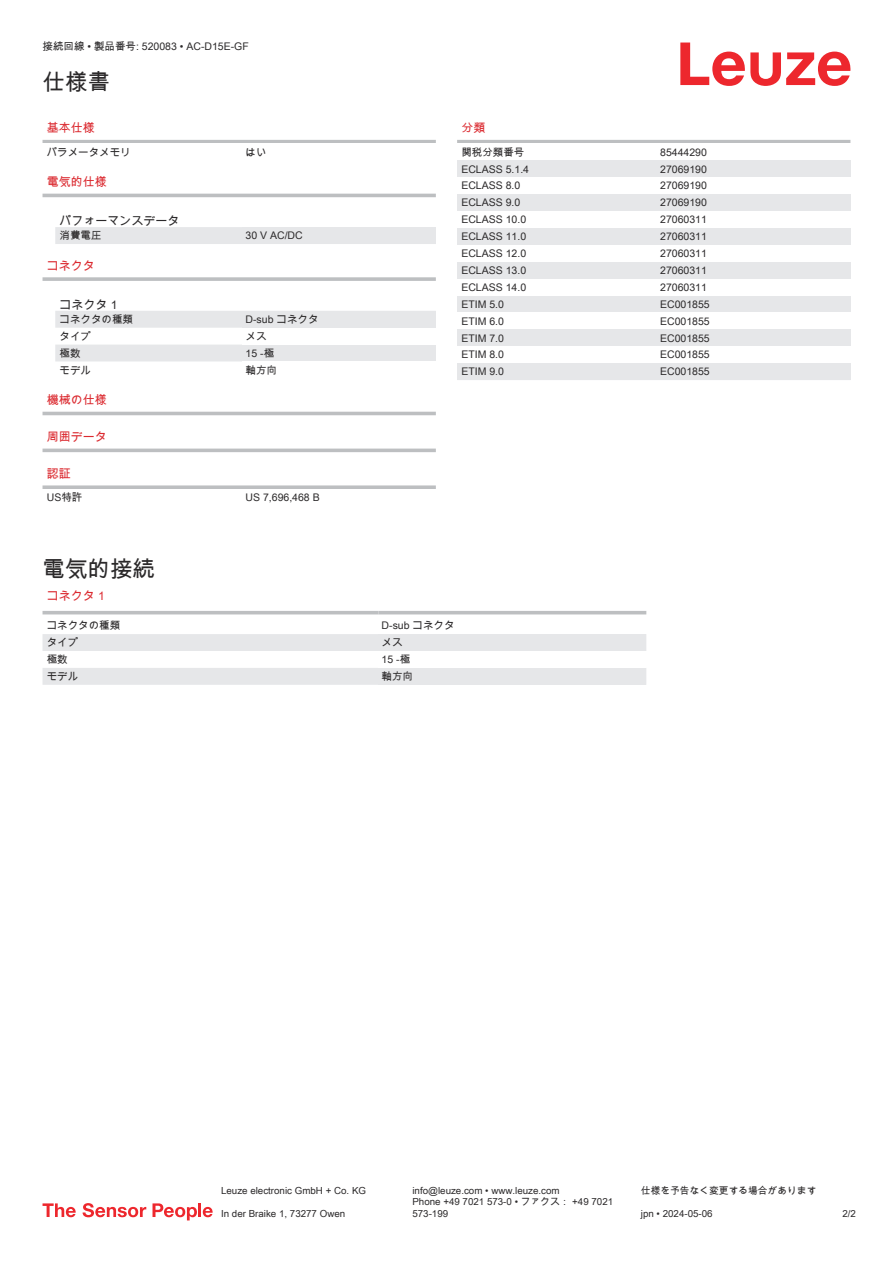
<style>
.page{position:relative;width:893px;height:1263px;background:#fff}
.page>*{position:absolute;margin:0;border:0;box-sizing:border-box;transform-origin:0 0}
.t1{font:22.5px "Arial Unicode MS";color:#2b292a}
.t2{font:12px "Arial Unicode MS";color:#db2a30}
.t3{font:12px "Arial Unicode MS";color:#2b292a}
.t4{font:10.5px "Arial Unicode MS";color:#2b292a}
.t5{font:9.75px/11.7px "Arial Unicode MS";color:#2b292a}
</style>
<div class="page">
<svg style="left:680px;top:43px;width:170px;height:43px"></svg>
<svg style="left:43px;top:197px;width:393px;height:256px"></svg>
<svg style="left:55px;top:227px;width:381px;height:134px"></svg>
<hr style="left:43px;top:140px;width:393px;height:3px;background:#bdbfc1">
<hr style="left:43px;top:194px;width:393px;height:3px;background:#bdbfc1">
<div style="left:242px;top:227px;width:194px;height:17px;background:#e6e7e9"></div>
<div style="left:43px;top:261px;width:393px;height:18px;background:#fff"></div>
<svg style="left:43px;top:277px;width:393px;height:4px;background:#c3c5c7"></svg>
<div style="left:242px;top:311px;width:194px;height:17px;background:#e6e7e9"></div>
<div style="left:242px;top:328px;width:194px;height:17px;background:#fff"></div>
<div style="left:242px;top:345px;width:194px;height:16px;background:#e6e7e9"></div>
<div style="left:242px;top:361px;width:194px;height:17px;background:#fff"></div>
<div style="left:43px;top:395px;width:393px;height:18px;background:#fff"></div>
<hr style="left:43px;top:412px;width:393px;height:3px;background:#bdbfc1">
<div style="left:43px;top:432px;width:393px;height:18px;background:#fff"></div>
<hr style="left:43px;top:449px;width:393px;height:3px;background:#bdbfc1">
<svg style="left:43px;top:485px;width:393px;height:4px;background:#c4c6c8"></svg>
<svg style="left:43px;top:614px;width:603px;height:1px"></svg>
<svg style="left:43px;top:634px;width:335px;height:51px"></svg>
<hr style="left:43px;top:611px;width:335px;height:3px;background:#bdbfc1">
<hr style="left:378px;top:611px;width:268px;height:3px;background:#bdbfc1">
<div style="left:378px;top:634px;width:268px;height:17px;background:#e6e7e9"></div>
<div style="left:378px;top:668px;width:268px;height:17px;background:#e6e7e9"></div>
<hr style="left:457px;top:140px;width:393px;height:3px;background:#bdbfc1">
<div style="left:457px;top:160px;width:200px;height:17px;background:#e6e7e9"></div>
<div style="left:657px;top:160px;width:193px;height:17px;background:#e6e7e9"></div>
<div style="left:457px;top:194px;width:200px;height:17px;background:#e6e7e9"></div>
<div style="left:657px;top:194px;width:193px;height:17px;background:#e6e7e9"></div>
<div style="left:457px;top:228px;width:200px;height:17px;background:#e6e7e9"></div>
<div style="left:657px;top:228px;width:193px;height:17px;background:#e6e7e9"></div>
<div style="left:457px;top:262px;width:200px;height:17px;background:#e6e7e9"></div>
<div style="left:657px;top:262px;width:193px;height:17px;background:#e6e7e9"></div>
<div style="left:457px;top:296px;width:200px;height:16px;background:#e6e7e9"></div>
<div style="left:657px;top:296px;width:193px;height:16px;background:#e6e7e9"></div>
<div style="left:457px;top:329px;width:200px;height:17px;background:#e6e7e9"></div>
<div style="left:657px;top:329px;width:193px;height:17px;background:#e6e7e9"></div>
<div style="left:457px;top:363px;width:200px;height:17px;background:#e6e7e9"></div>
<div style="left:657px;top:363px;width:193px;height:17px;background:#e6e7e9"></div>
<svg style="left:43px;top:1203px;width:33px;height:14px"></svg>
<svg style="left:83px;top:1203px;width:63px;height:14px"></svg>
<svg style="left:153px;top:1203px;width:44px;height:17px"></svg>
<hr style="left:198px;top:1203px;width:3px;height:14px;background:#ed272d">
<svg style="left:203px;top:1207px;width:10px;height:10px"></svg>
<p class="t4" style="left:43px;top:39px;width:208px">接続回線 • 製品番号: 520083 • AC-D15E-GF</p>
<h1 class="t1" style="left:43px;top:66px;width:69px">仕様書</h1>
<p class="t2" style="left:47px;top:119px;width:49px">基本仕様</p>
<p class="t4" style="left:47px;top:144px;width:85px">パラメータメモリ</p>
<p class="t4" style="left:246px;top:144px;width:22px">はい</p>
<p class="t2" style="left:47px;top:173px;width:61px">電気的仕様</p>
<p class="t3" style="left:60px;top:212px;width:121px">パフォーマンスデータ</p>
<p class="t4" style="left:60px;top:228px;width:43px">消費電圧</p>
<p class="t4" style="left:246px;top:228px;width:59px">30 V AC/DC</p>
<p class="t2" style="left:47px;top:257px;width:49px">コネクタ</p>
<p class="t3" style="left:60px;top:296px;width:60px">コネクタ 1</p>
<p class="t4" style="left:60px;top:312px;width:75px">コネクタの種類</p>
<p class="t4" style="left:246px;top:312px;width:74px">D-sub コネクタ</p>
<p class="t4" style="left:60px;top:329px;width:33px">タイプ</p>
<p class="t4" style="left:246px;top:329px;width:22px">メス</p>
<p class="t4" style="left:60px;top:345px;width:22px">極数</p>
<p class="t4" style="left:246px;top:345px;width:30px">15 -極</p>
<p class="t4" style="left:60px;top:362px;width:33px">モデル</p>
<p class="t4" style="left:246px;top:362px;width:33px">軸方向</p>
<p class="t2" style="left:47px;top:391px;width:61px">機械の仕様</p>
<p class="t2" style="left:47px;top:428px;width:61px">周囲データ</p>
<p class="t2" style="left:47px;top:465px;width:25px">認証</p>
<p class="t4" style="left:47px;top:490px;width:37px">US特許</p>
<p class="t4" style="left:246px;top:490px;width:76px">US 7,696,468 B</p>
<p class="t2" style="left:461px;top:119px;width:25px">分類</p>
<p class="t4" style="left:461px;top:144px;width:64px">関税分類番号</p>
<p class="t4" style="left:660px;top:144px;width:48px">85444290</p>
<p class="t4" style="left:461px;top:161px;width:69px">ECLASS 5.1.4</p>
<p class="t4" style="left:660px;top:161px;width:48px">27069190</p>
<p class="t4" style="left:461px;top:178px;width:60px">ECLASS 8.0</p>
<p class="t4" style="left:660px;top:178px;width:48px">27069190</p>
<p class="t4" style="left:461px;top:195px;width:60px">ECLASS 9.0</p>
<p class="t4" style="left:660px;top:195px;width:48px">27069190</p>
<p class="t4" style="left:461px;top:212px;width:66px">ECLASS 10.0</p>
<p class="t4" style="left:660px;top:212px;width:48px">27060311</p>
<p class="t4" style="left:461px;top:229px;width:66px">ECLASS 11.0</p>
<p class="t4" style="left:660px;top:229px;width:48px">27060311</p>
<p class="t4" style="left:461px;top:246px;width:66px">ECLASS 12.0</p>
<p class="t4" style="left:660px;top:246px;width:48px">27060311</p>
<p class="t4" style="left:461px;top:263px;width:66px">ECLASS 13.0</p>
<p class="t4" style="left:660px;top:263px;width:48px">27060311</p>
<p class="t4" style="left:461px;top:280px;width:66px">ECLASS 14.0</p>
<p class="t4" style="left:660px;top:280px;width:48px">27060311</p>
<p class="t4" style="left:461px;top:296px;width:44px">ETIM 5.0</p>
<p class="t4" style="left:660px;top:296px;width:51px">EC001855</p>
<p class="t4" style="left:461px;top:313px;width:44px">ETIM 6.0</p>
<p class="t4" style="left:660px;top:313px;width:51px">EC001855</p>
<p class="t4" style="left:461px;top:330px;width:44px">ETIM 7.0</p>
<p class="t4" style="left:660px;top:330px;width:51px">EC001855</p>
<p class="t4" style="left:461px;top:347px;width:44px">ETIM 8.0</p>
<p class="t4" style="left:660px;top:347px;width:51px">EC001855</p>
<p class="t4" style="left:461px;top:364px;width:44px">ETIM 9.0</p>
<p class="t4" style="left:660px;top:364px;width:51px">EC001855</p>
<h1 class="t1" style="left:43px;top:552px;width:114px">電気的接続</h1>
<p class="t2" style="left:47px;top:587px;width:60px">コネクタ 1</p>
<p class="t4" style="left:47px;top:618px;width:75px">コネクタの種類</p>
<p class="t4" style="left:382px;top:618px;width:74px">D-sub コネクタ</p>
<p class="t4" style="left:47px;top:635px;width:33px">タイプ</p>
<p class="t4" style="left:382px;top:635px;width:22px">メス</p>
<p class="t4" style="left:47px;top:652px;width:22px">極数</p>
<p class="t4" style="left:382px;top:652px;width:30px">15 -極</p>
<p class="t4" style="left:47px;top:669px;width:33px">モデル</p>
<p class="t4" style="left:382px;top:669px;width:33px">軸方向</p>
<p class="t5" style="left:221px;top:1184px;width:146px">Leuze electronic GmbH + Co. KG</p>
<p class="t5" style="left:412px;top:1184px;width:149px">info@leuze.com • www.leuze.com</p>
<p class="t5" style="left:641px;top:1184px;width:177px">仕様を予告なく変更する場合があります</p>
<p class="t5" style="left:221px;top:1207px;width:126px">In der Braike 1, 73277 Owen</p>
<p class="t5" style="left:412px;top:1196px;width:202px">Phone +49 7021 573-0 • ファクス： +49 7021<br>573-199</p>
<p class="t5" style="left:641px;top:1207px;width:73px">jpn • 2024-05-06</p>
<p class="t5" style="left:842px;top:1207px;width:15px">2/2</p>
</div>
